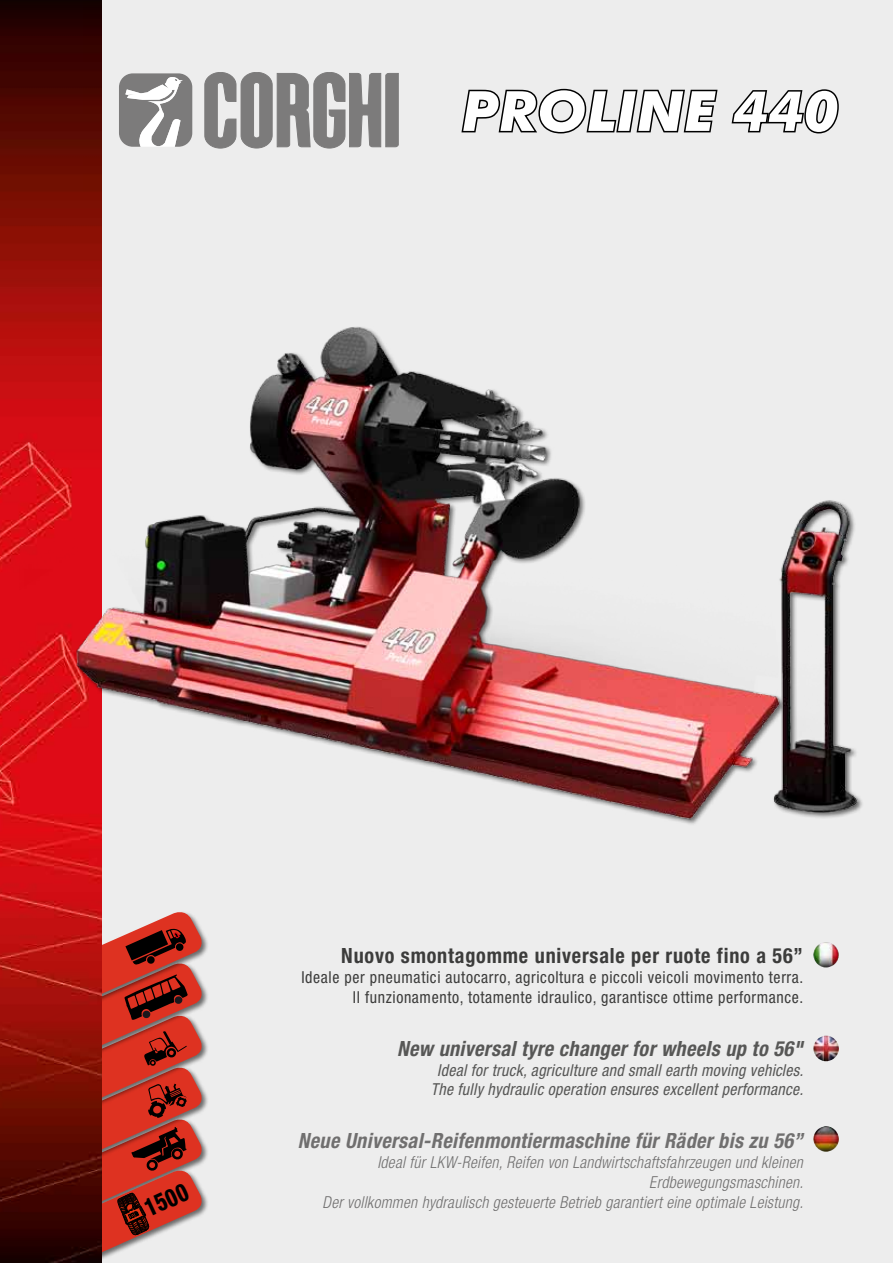
<style>
.page{position:relative;width:893px;height:1263px;background:#fff}
.page>*{position:absolute;margin:0;border:0;box-sizing:border-box;transform-origin:0 0}
.t1{font:italic 700 55.5px "Futura BT";color:#fff;scale:1.04 1}
.t2{font:800 condensed 24.9px "Helvetica Neue LT Std";color:#000;scale:.85 1}
.t3{font:italic 700 condensed 21px "Helvetica Neue LT Std";letter-spacing:.02em;color:#706f6f;scale:.96 1}
.t4{font:700 condensed 21px "Helvetica Neue LT Std";letter-spacing:.04em;color:#3c3c3b;scale:.96 1}
.t5{font:italic 700 condensed 21px "Helvetica Neue LT Std";letter-spacing:.02em;color:#575756;scale:.96 1}
.t6{font:italic 300 condensed 16.5px/19.8px "Helvetica Neue LT Std";letter-spacing:.02em;color:#706f6f;text-align:right;scale:.96 1}
.t7{font:condensed 16.5px/19.8px "Helvetica Neue LT Std";letter-spacing:.04em;color:#3c3c3b;text-align:right;scale:.96 1}
.t8{font:italic condensed 16.5px/19.8px "Helvetica Neue LT Std";letter-spacing:.02em;color:#575756;text-align:center;scale:.96 1}
</style>
<div class="page">
<div style="left:101px;top:0;width:792px;height:1263px;background:#ededed"></div>
<img style="left:0;top:0;width:101px;height:908px">
<svg style="left:0;top:908px;width:206px;height:355px;background:#9b3128"></svg>
<svg style="left:205px;top:72px;width:193px;height:76px;background:#9b9b9b"></svg>
<svg style="left:119px;top:73px;width:73px;height:74px"></svg>
<img style="left:19px;top:283px;width:874px;height:571px">
<img style="left:813px;top:942px;width:26px;height:26px">
<img style="left:813px;top:1036px;width:27px;height:25px">
<img style="left:813px;top:1126px;width:27px;height:26px">
<svg style="left:460px;top:80px;width:259px;height:63px;background:#b7b7b7"></svg>
<svg style="left:730px;top:72px;width:110px;height:63px;background:#b6b6b6"></svg>
<h1 class="t1" style="left:462px;top:77px;width:364px">PROLINE 440</h1>
<h2 class="t2" style="left:139px;top:1195px;width:55px;rotate:-25deg">1500</h2>
<p class="t4" style="left:341px;top:943px;width:482px">Nuovo smontagomme universale per ruote fino a 56”</p>
<p class="t7" style="left:301px;top:967px;width:524px">Ideale per pneumatici autocarro, agricoltura e piccoli veicoli movimento terra.<br>Il funzionamento, totamente idraulico, garantisce ottime performance.</p>
<p class="t5" style="left:397px;top:1036px;width:424px">New universal tyre changer for wheels up to 56"</p>
<p class="t8" style="left:431px;top:1060px;width:390px">Ideal for truck, agriculture and small earth moving vehicles.<br>The fully hydraulic operation ensures excellent performance.</p>
<p class="t3" style="left:298px;top:1128px;width:527px">Neue Universal-Reifenmontiermaschine für Räder bis zu 56”</p>
<p class="t6" style="left:323px;top:1153px;width:502px">Ideal für LKW-Reifen, Reifen von Landwirtschaftsfahrzeugen und kleinen<br>Erdbewegungsmaschinen.<br>Der vollkommen hydraulisch gesteuerte Betrieb garantiert eine optimale Leistung.</p>
</div>
